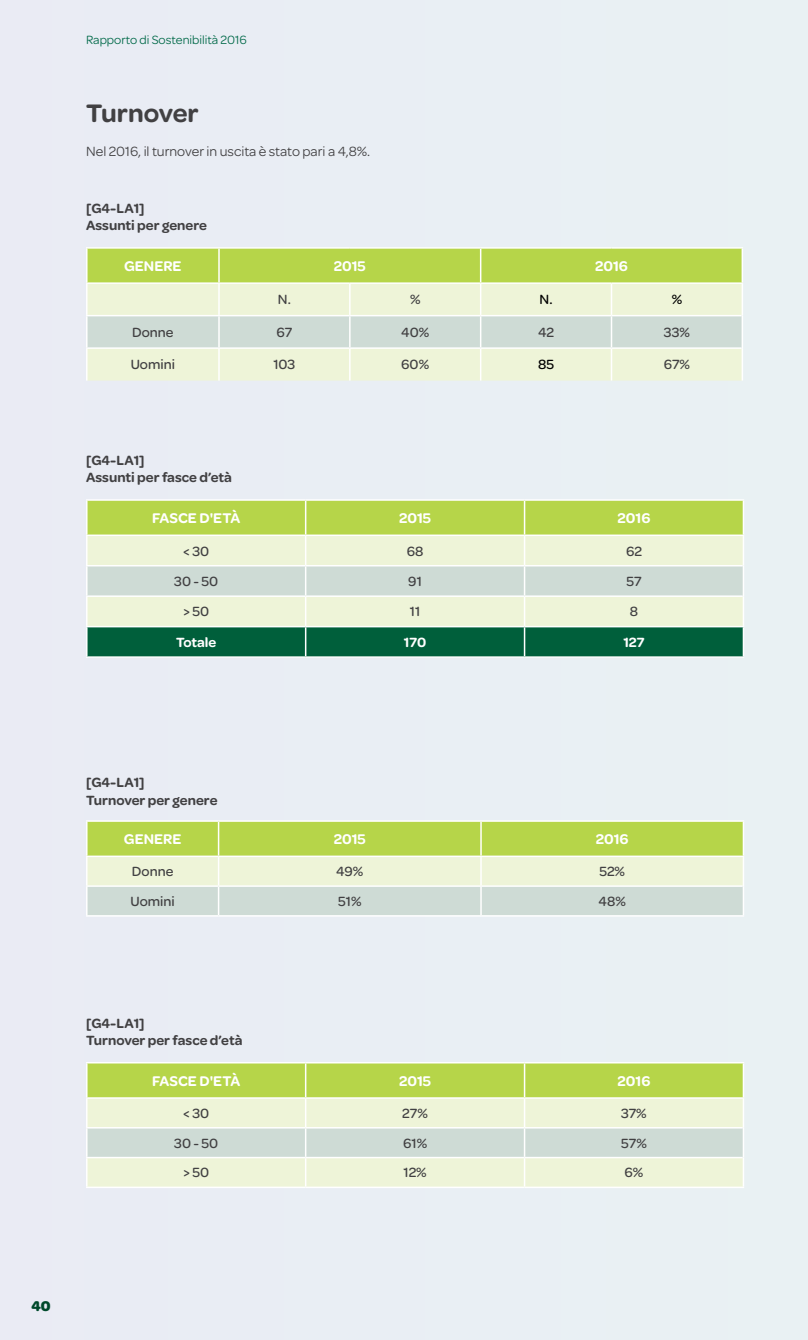
<style>
.page{position:relative;width:808px;height:1340px;background:#fff}
.page>*{position:absolute;margin:0;border:0;box-sizing:border-box;transform-origin:0 0}
.t1{font:600 27px "Omnes";color:#414042}
.t2{font:600 15px "Omnes";color:#fff}
.t3{font:700 15px "Omnes";color:#00492b}
.t4{font:500 14.25px "Omnes";color:#414042}
.t5{font:600 14.25px/17.1px "Omnes";color:#414042}
.t6{font:14.25px "Omnes";color:#414042}
.t7{font:600 14.25px "Omnes";letter-spacing:-.005em;color:#fff}
.t8{font:500 14.25px "Omnes";color:#000}
.t9{font:12.75px "Omnes";color:#006948}
</style>
<div class="page">
<div style="left:0;top:0;width:808px;height:1339px;background:#e9eef4"></div>
<hr style="left:86px;top:820px;width:133px;height:1px;background:#fff">
<hr style="left:86px;top:821px;width:2px;height:34px;background:#fff">
<hr style="left:219px;top:820px;width:262px;height:1px;background:#fff">
<hr style="left:481px;top:820px;width:263px;height:1px;background:#fff">
<hr style="left:86px;top:855px;width:133px;height:2px;background:#fff">
<hr style="left:86px;top:857px;width:2px;height:28px;background:#fff">
<hr style="left:86px;top:885px;width:133px;height:1px;background:#fff">
<hr style="left:86px;top:886px;width:2px;height:29px;background:#fff">
<hr style="left:86px;top:915px;width:133px;height:1px;background:#fff">
<hr style="left:219px;top:915px;width:262px;height:1px;background:#fff">
<hr style="left:481px;top:915px;width:263px;height:1px;background:#fff">
<svg style="left:87px;top:821px;width:657px;height:94px;background:#d1e2a5"></svg>
<hr style="left:86px;top:499px;width:220px;height:2px;background:#fff">
<hr style="left:86px;top:501px;width:2px;height:33px;background:#fff">
<hr style="left:306px;top:499px;width:218px;height:2px;background:#fff">
<hr style="left:524px;top:499px;width:220px;height:2px;background:#fff">
<hr style="left:86px;top:534px;width:220px;height:2px;background:#fff">
<hr style="left:86px;top:536px;width:2px;height:29px;background:#fff">
<hr style="left:86px;top:565px;width:220px;height:1px;background:#fff">
<hr style="left:86px;top:566px;width:2px;height:29px;background:#fff">
<hr style="left:86px;top:595px;width:220px;height:2px;background:#fff">
<hr style="left:86px;top:597px;width:2px;height:29px;background:#fff">
<hr style="left:86px;top:627px;width:2px;height:29px;background:#fff">
<hr style="left:86px;top:626px;width:220px;height:1px;background:#fff">
<svg style="left:87px;top:500px;width:657px;height:156px;background:#b1ce9e"></svg>
<hr style="left:86px;top:656px;width:220px;height:2px;background:#fff">
<hr style="left:306px;top:656px;width:218px;height:2px;background:#fff">
<hr style="left:524px;top:656px;width:220px;height:2px;background:#fff">
<hr style="left:86px;top:1062px;width:220px;height:1px;background:#fff">
<hr style="left:86px;top:1063px;width:2px;height:34px;background:#fff">
<hr style="left:86px;top:1097px;width:220px;height:1px;background:#fff">
<hr style="left:86px;top:1098px;width:2px;height:29px;background:#fff">
<hr style="left:86px;top:1127px;width:220px;height:1px;background:#fff">
<hr style="left:86px;top:1128px;width:2px;height:28px;background:#fff">
<hr style="left:86px;top:1156px;width:220px;height:2px;background:#fff">
<hr style="left:86px;top:1158px;width:2px;height:28px;background:#fff">
<hr style="left:86px;top:1186px;width:220px;height:2px;background:#fff">
<hr style="left:306px;top:1186px;width:218px;height:2px;background:#fff">
<hr style="left:524px;top:1186px;width:220px;height:2px;background:#fff">
<svg style="left:87px;top:1062px;width:657px;height:124px;background:#d8e6b2"></svg>
<div style="left:88px;top:249px;width:653px;height:33px;background:#b6d549"></div>
<div style="left:88px;top:284px;width:653px;height:96px;background:#eef4d8"></div>
<div style="left:88px;top:316px;width:653px;height:31px;background:#cedbd5"></div>
<hr style="left:86px;top:247px;width:133px;height:2px;background:#fff">
<hr style="left:86px;top:249px;width:2px;height:33px;background:#fff">
<hr style="left:219px;top:247px;width:131px;height:2px;background:#fff">
<hr style="left:218px;top:249px;width:2px;height:33px;background:#fff">
<hr style="left:350px;top:247px;width:131px;height:2px;background:#fff">
<hr style="left:481px;top:247px;width:130px;height:2px;background:#fff">
<hr style="left:480px;top:249px;width:1px;height:33px;background:#fff">
<hr style="left:611px;top:247px;width:132px;height:2px;background:#fff">
<hr style="left:741px;top:249px;width:2px;height:33px;background:#fff">
<hr style="left:86px;top:282px;width:133px;height:2px;background:#fff">
<hr style="left:219px;top:282px;width:131px;height:2px;background:#fff">
<hr style="left:350px;top:282px;width:131px;height:2px;background:#fff">
<hr style="left:481px;top:282px;width:130px;height:2px;background:#fff">
<hr style="left:611px;top:282px;width:132px;height:2px;background:#fff">
<hr style="left:86px;top:284px;width:2px;height:31px;background:#fff">
<hr style="left:86px;top:315px;width:133px;height:1px;background:#fff">
<hr style="left:86px;top:316px;width:2px;height:31px;background:#fff">
<hr style="left:219px;top:315px;width:131px;height:1px;background:#fff">
<hr style="left:350px;top:315px;width:131px;height:1px;background:#fff">
<hr style="left:481px;top:315px;width:130px;height:1px;background:#fff">
<hr style="left:611px;top:315px;width:130px;height:1px;background:#fff">
<hr style="left:86px;top:347px;width:133px;height:2px;background:#fff">
<hr style="left:86px;top:349px;width:2px;height:31px;background:#fff">
<hr style="left:219px;top:347px;width:131px;height:2px;background:#fff">
<hr style="left:350px;top:347px;width:131px;height:2px;background:#fff">
<hr style="left:481px;top:347px;width:130px;height:2px;background:#fff">
<hr style="left:611px;top:347px;width:130px;height:2px;background:#fff">
<hr style="left:218px;top:284px;width:2px;height:31px;background:#fff">
<hr style="left:349px;top:284px;width:2px;height:31px;background:#fff">
<hr style="left:480px;top:284px;width:1px;height:31px;background:#fff">
<hr style="left:611px;top:284px;width:1px;height:31px;background:#fff">
<hr style="left:741px;top:284px;width:2px;height:32px;background:#fff">
<hr style="left:218px;top:316px;width:2px;height:31px;background:#fff">
<hr style="left:349px;top:316px;width:2px;height:31px;background:#fff">
<hr style="left:480px;top:316px;width:1px;height:31px;background:#fff">
<hr style="left:611px;top:316px;width:1px;height:31px;background:#fff">
<hr style="left:741px;top:316px;width:2px;height:32px;background:#fff">
<hr style="left:218px;top:349px;width:2px;height:31px;background:#fff">
<hr style="left:349px;top:349px;width:2px;height:31px;background:#fff">
<hr style="left:480px;top:349px;width:1px;height:31px;background:#fff">
<hr style="left:611px;top:349px;width:1px;height:31px;background:#fff">
<hr style="left:741px;top:348px;width:2px;height:32px;background:#fff">
<p class="t9" style="left:86px;top:31px;width:162px">Rapporto di Sostenibilità 2016</p>
<h1 class="t1" style="left:86px;top:94px;width:114px">Turnover</h1>
<p class="t6" style="left:86px;top:142px;width:285px">Nel 2016, il turnover in uscita è stato pari a 4,8%.</p>
<p class="t5" style="left:86px;top:199px;width:122px">[G4-LA1]<br>Assunti per genere</p>
<p class="t2" style="left:124px;top:255px;width:59px">GENERE</p>
<p class="t2" style="left:334px;top:255px;width:34px">2015</p>
<p class="t2" style="left:595px;top:255px;width:34px">2016</p>
<p class="t4" style="left:278px;top:290px;width:14px">N.</p>
<p class="t4" style="left:410px;top:290px;width:12px">%</p>
<p class="t8" style="left:540px;top:290px;width:14px">N.</p>
<p class="t8" style="left:672px;top:290px;width:12px">%</p>
<p class="t4" style="left:132px;top:322px;width:43px">Donne</p>
<p class="t4" style="left:276px;top:322px;width:17px">67</p>
<p class="t4" style="left:401px;top:322px;width:29px">40%</p>
<p class="t4" style="left:538px;top:322px;width:18px">42</p>
<p class="t4" style="left:664px;top:322px;width:28px">33%</p>
<p class="t4" style="left:131px;top:355px;width:46px">Uomini</p>
<p class="t4" style="left:273px;top:355px;width:24px">103</p>
<p class="t4" style="left:401px;top:355px;width:29px">60%</p>
<p class="t8" style="left:538px;top:355px;width:17px">85</p>
<p class="t4" style="left:664px;top:355px;width:28px">67%</p>
<p class="t5" style="left:86px;top:451px;width:147px">[G4-LA1]<br>Assunti per fasce d’età</p>
<p class="t2" style="left:152px;top:507px;width:90px">FASCE D'ETÀ</p>
<p class="t2" style="left:399px;top:507px;width:34px">2015</p>
<p class="t2" style="left:617px;top:507px;width:34px">2016</p>
<p class="t4" style="left:183px;top:541px;width:27px">&lt; 30</p>
<p class="t4" style="left:407px;top:541px;width:18px">68</p>
<p class="t4" style="left:626px;top:541px;width:17px">62</p>
<p class="t4" style="left:174px;top:571px;width:45px">30 - 50</p>
<p class="t4" style="left:408px;top:571px;width:15px">91</p>
<p class="t4" style="left:626px;top:571px;width:17px">57</p>
<p class="t4" style="left:183px;top:602px;width:27px">&gt; 50</p>
<p class="t4" style="left:410px;top:602px;width:12px">11</p>
<p class="t4" style="left:630px;top:602px;width:10px">8</p>
<p class="t7" style="left:176px;top:632px;width:42px">Totale</p>
<p class="t7" style="left:404px;top:632px;width:24px">170</p>
<p class="t7" style="left:623px;top:632px;width:23px">127</p>
<p class="t5" style="left:86px;top:773px;width:133px">[G4-LA1]<br>Turnover per genere</p>
<p class="t2" style="left:124px;top:828px;width:59px">GENERE</p>
<p class="t2" style="left:334px;top:828px;width:34px">2015</p>
<p class="t2" style="left:596px;top:828px;width:34px">2016</p>
<p class="t4" style="left:132px;top:861px;width:43px">Donne</p>
<p class="t4" style="left:336px;top:861px;width:29px">49%</p>
<p class="t4" style="left:599px;top:861px;width:27px">52%</p>
<p class="t4" style="left:131px;top:891px;width:46px">Uomini</p>
<p class="t4" style="left:338px;top:891px;width:25px">51%</p>
<p class="t4" style="left:599px;top:891px;width:29px">48%</p>
<p class="t5" style="left:86px;top:1013px;width:158px">[G4-LA1]<br>Turnover per fasce d’età</p>
<p class="t2" style="left:152px;top:1069px;width:90px">FASCE D'ETÀ</p>
<p class="t2" style="left:399px;top:1069px;width:34px">2015</p>
<p class="t2" style="left:617px;top:1069px;width:34px">2016</p>
<p class="t4" style="left:183px;top:1103px;width:27px">&lt; 30</p>
<p class="t4" style="left:402px;top:1103px;width:27px">27%</p>
<p class="t4" style="left:621px;top:1103px;width:27px">37%</p>
<p class="t4" style="left:174px;top:1133px;width:45px">30 - 50</p>
<p class="t4" style="left:403px;top:1133px;width:26px">61%</p>
<p class="t4" style="left:621px;top:1133px;width:27px">57%</p>
<p class="t4" style="left:183px;top:1162px;width:27px">&gt; 50</p>
<p class="t4" style="left:403px;top:1162px;width:25px">12%</p>
<p class="t4" style="left:624px;top:1162px;width:20px">6%</p>
<p class="t3" style="left:31px;top:1295px;width:21px">40</p>
</div>
